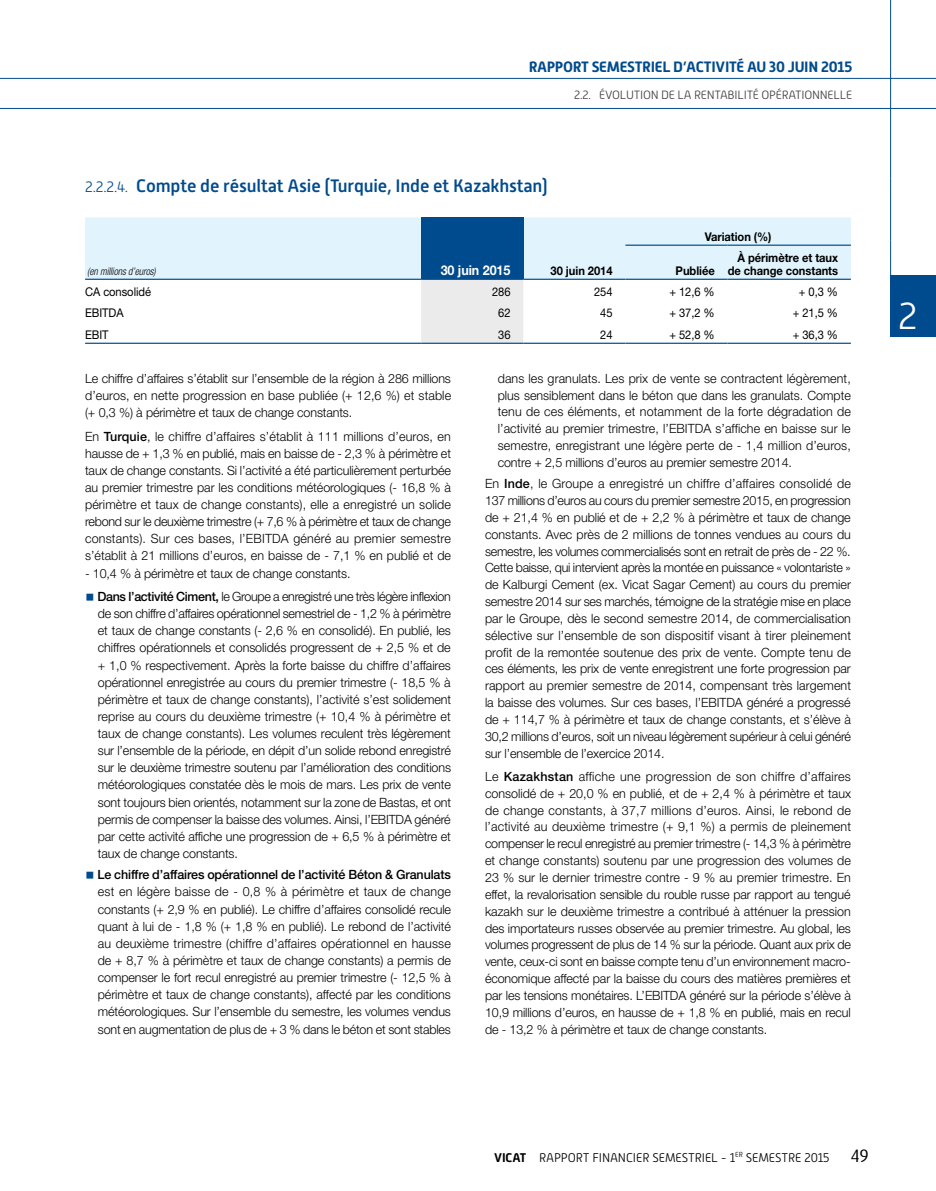
<style>
.page{position:relative;width:936px;height:1191px;background:#fff}
.page>*{position:absolute;margin:0;border:0;box-sizing:border-box;transform-origin:0 0}
.t1{font:300 37.5px "Alwyn New";color:#fff}
.t2{font:500 18px "Alwyn New";letter-spacing:-.01em;color:#004b8d}
.t3{font:700 15px "Alwyn New";letter-spacing:-.02em;color:#004b8d}
.t4{font:700 13.5px "Helvetica Neue LT Std";letter-spacing:-.005em;color:#fff;scale:.93 1}
.t5{font:300 12.75px/16.8px "Helvetica Neue LT Std";letter-spacing:-.01em;color:#000;text-align:justify}
.t6{font:500 12.75px "Helvetica Neue LT Std";letter-spacing:-.01em;color:#000}
.t7{font:300 12.6px "Alwyn New";letter-spacing:-.01em;color:#000}
.t8{font:12px "Helvetica Neue LT Std";letter-spacing:-.005em;color:#000;scale:.93 1}
.t9{font:700 12px/12.8px "Helvetica Neue LT Std";letter-spacing:-.005em;color:#000;text-align:right;scale:.93 1}
.t10{font:300 12px "Alwyn New";letter-spacing:-.02em;color:#414042}
.t11{font:italic 300 condensed 10.5px "Helvetica Neue LT Std";letter-spacing:-.005em;color:#000;scale:.93 1}
.s1{font-weight:300;font-size:15px}
.s2{font-weight:500}
.s3{font-weight:700}
.s4{font-family:"Dax OT";font-weight:400;font-size:18px}
</style>
<div class="page">
<hr style="left:0;top:78px;width:935px;height:1px;background:#004b8d">
<hr style="left:0;top:108px;width:935px;height:1px;background:#004b8d">
<div style="left:85px;top:217px;width:765px;height:62px;background:#e1f4fd"></div>
<div style="left:421px;top:217px;width:102px;height:62px;background:#004b8d"></div>
<div style="left:421px;top:280px;width:102px;height:63px;background:#ebebec"></div>
<hr style="left:625px;top:244px;width:102px;height:2px;background:#004b8d">
<hr style="left:727px;top:244px;width:123px;height:2px;background:#004b8d">
<hr style="left:85px;top:279px;width:336px;height:1px;background:#004b8d">
<hr style="left:421px;top:279px;width:102px;height:1px;background:#004b8d">
<hr style="left:523px;top:279px;width:102px;height:1px;background:#004b8d">
<hr style="left:625px;top:279px;width:102px;height:1px;background:#004b8d">
<hr style="left:727px;top:279px;width:123px;height:1px;background:#004b8d">
<hr style="left:85px;top:343px;width:336px;height:1px;background:#004b8d">
<hr style="left:421px;top:343px;width:102px;height:1px;background:#004b8d">
<hr style="left:523px;top:343px;width:102px;height:1px;background:#004b8d">
<hr style="left:625px;top:343px;width:102px;height:1px;background:#004b8d">
<hr style="left:727px;top:343px;width:123px;height:1px;background:#004b8d">
<div style="left:890px;top:275px;width:45px;height:62px;background:#004b8d"></div>
<hr style="left:890px;top:0;width:1px;height:179px;background:#004b8d">
<hr style="left:890px;top:179px;width:1px;height:61px;background:#004b8d">
<hr style="left:890px;top:240px;width:1px;height:35px;background:#004b8d">
<p class="t3" style="left:528px;top:58px;width:18px">RAPPORT</p>
<p class="t3" style="left:591px;top:58px;width:9px">SEMESTRIEL</p>
<p class="t3" style="left:673px;top:58px;width:22px">D’ACTIVITÉ</p>
<p class="t3" style="left:747px;top:58px;width:107px">AU 30 JUIN 2015</p>
<p class="t10" style="left:574px;top:89px;width:67px">2.2. ÉVOLUTION</p>
<p class="t10" style="left:661px;top:89px;width:41px">DELA RENTA</p>
<p class="t10" style="left:727px;top:89px;width:13px">BILITÉ</p>
<p class="t10" style="left:761px;top:89px;width:8px">OPÉRATIONNELLE</p>
<h2 class="t2" style="left:85px;top:176px;width:464px"><span class="s1">2.2.2.4.</span> Compte de résultat Asie (Turquie, Inde et Kazakhstan)</h2>
<p class="t11" style="left:87px;top:265px;width:75px">(en millions d’euros)</p>
<p class="t4" style="left:440px;top:262px;width:77px">30 juin 2015</p>
<p class="t9" style="left:550px;top:264px;width:68px">30 juin 2014</p>
<p class="t9" style="left:704px;top:230px;width:73px">Variation (%)</p>
<p class="t9" style="left:675px;top:264px;width:44px">Publiée</p>
<p class="t9" style="left:727px;top:251px;width:120px">À périmètre et taux de change constants</p>
<p class="t8" style="left:85px;top:284px;width:72px">CA consolidé</p>
<p class="t8" style="left:492px;top:284px;width:21px">286</p>
<p class="t8" style="left:594px;top:284px;width:21px">254</p>
<p class="t8" style="left:669px;top:284px;width:50px">+ 12,6 %</p>
<p class="t8" style="left:798px;top:284px;width:44px">+ 0,3 %</p>
<p class="t8" style="left:85px;top:306px;width:43px">EBITDA</p>
<p class="t8" style="left:498px;top:306px;width:15px">62</p>
<p class="t8" style="left:600px;top:306px;width:15px">45</p>
<p class="t8" style="left:669px;top:306px;width:50px">+ 37,2 %</p>
<p class="t8" style="left:792px;top:306px;width:50px">+ 21,5 %</p>
<p class="t8" style="left:85px;top:327px;width:27px">EBIT</p>
<p class="t8" style="left:498px;top:327px;width:15px">36</p>
<p class="t8" style="left:600px;top:327px;width:15px">24</p>
<p class="t8" style="left:669px;top:327px;width:50px">+ 52,8 %</p>
<p class="t8" style="left:792px;top:327px;width:50px">+ 36,3 %</p>
<p class="t5" style="left:85px;top:369px;width:367px">Le chiffre d’affaires s’établit sur l’ensemble de la région à 286 millions d’euros, en nette progression en base publiée (+ 12,6 %) et stable (+ 0,3 %) à périmètre et taux de change constants.</p>
<p class="t5" style="left:85px;top:427px;width:367px">En <span class="s2">Turquie</span>, le chiffre d’affaires s’établit à 111 millions d’euros, en hausse de + 1,3 % en publié, mais en baisse de - 2,3 % à périmètre et taux de change constants. Si l’activité a été particulièrement perturbée au premier trimestre par les conditions météorologiques (- 16,8 % à périmètre et taux de change constants), elle a enregistré un solide rebond sur le deuxième trimestre (+ 7,6 % à périmètre et taux de change constants). Sur ces bases, l’EBITDA généré au premier semestre s’établit à 21 millions d’euros, en baisse de - 7,1 % en publié et de</p>
<p class="t5" style="left:97px;top:561px;width:355px;line-height:23.5px;text-indent:-12px">- 10,4 % à périmètre et taux de change constants.<br><span class="s2">Dans l’activité Ciment,</span> le Groupe a enregistré une très légère inflexion</p>
<p class="t5" style="left:98px;top:605px;width:355px">de son chiffre d’affaires opérationnel semestriel de - 1,2 % à périmètre et taux de change constants (- 2,6 % en consolidé). En publié, les chiffres opérationnels et consolidés progressent de + 2,5 % et de + 1,0 % respectivement. Après la forte baisse du chiffre d’affaires opérationnel enregistrée au cours du premier trimestre (- 18,5 % à périmètre et taux de change constants), l’activité s’est solidement reprise au cours du deuxième trimestre (+ 10,4 % à périmètre et taux de change constants). Les volumes reculent très légèrement sur l’ensemble de la période, en dépit d’un solide rebond enregistré sur le deuxième trimestre soutenu par l’amélioration des conditions météorologiques constatée dès le mois de mars. Les prix de vente sont toujours bien orientés, notamment sur la zone de Bastas, et ont permis de compenser la baisse des volumes. Ainsi, l’EBITDA généré par cette activité affiche une progression de + 6,5 % à périmètre et taux de change constants.</p>
<p class="t6" style="left:97px;top:867px;width:355px">Le chiffre d’affaires opérationnel de l’activité Béton &amp; Granulats</p>
<p class="t5" style="left:98px;top:883px;width:354px">est en légère baisse de - 0,8 % à périmètre et taux de change constants (+ 2,9 % en publié). Le chiffre d’affaires consolidé recule quant à lui de - 1,8 % (+ 1,8 % en publié). Le rebond de l’activité au deuxième trimestre (chiffre d’affaires opérationnel en hausse de + 8,7 % à périmètre et taux de change constants) a permis de compenser le fort recul enregistré au premier trimestre (- 12,5 % à périmètre et taux de change constants), affecté par les conditions météorologiques. Sur l’ensemble du semestre, les volumes vendus sont en augmentation de plus de + 3 % dans le béton et sont stables</p>
<p class="t5" style="left:497px;top:369px;width:355px">dans les granulats. Les prix de vente se contractent légèrement, plus sensiblement dans le béton que dans les granulats. Compte tenu de ces éléments, et notamment de la forte dégradation de l’activité au premier trimestre, l’EBITDA s’affiche en baisse sur le semestre, enregistrant une légère perte de - 1,4 million d’euros, contre + 2,5 millions d’euros au premier semestre 2014.</p>
<p class="t5" style="left:485px;top:475px;width:367px">En <span class="s2">Inde</span>, le Groupe a enregistré un chiffre d’affaires consolidé de 137 millions d’euros au cours du premier semestre 2015, en progression de + 21,4 % en publié et de + 2,2 % à périmètre et taux de change constants. Avec près de 2 millions de tonnes vendues au cours du semestre, les volumes commercialisés sont en retrait de près de - 22 %.<br>Cette baisse, qui intervient après la montée en puissance « volontariste » de Kalburgi Cement (ex. Vicat Sagar Cement) au cours du premier semestre 2014 sur ses marchés, témoigne de la stratégie mise en place par le Groupe, dès le second semestre 2014, de commercialisation sélective sur l’ensemble de son dispositif visant à tirer pleinement profit de la remontée soutenue des prix de vente. Compte tenu de ces éléments, les prix de vente enregistrent une forte progression par rapport au premier semestre de 2014, compensant très largement la baisse des volumes. Sur ces bases, l’EBITDA généré a progressé de + 114,7 % à périmètre et taux de change constants, et s’élève à 30,2 millions d’euros, soit un niveau légèrement supérieur à celui généré sur l’ensemble de l’exercice 2014.</p>
<p class="t5" style="left:485px;top:767px;width:367px">Le <span class="s2">Kazakhstan</span> affiche une progression de son chiffre d’affaires consolidé de + 20,0 % en publié, et de + 2,4 % à périmètre et taux de change constants, à 37,7 millions d’euros. Ainsi, le rebond de l’activité au deuxième trimestre (+ 9,1 %) a permis de pleinement compenser le recul enregistré au premier trimestre (- 14,3 % à périmètre et change constants) soutenu par une progression des volumes de 23 % sur le dernier trimestre contre - 9 % au premier trimestre. En effet, la revalorisation sensible du rouble russe par rapport au tengué kazakh sur le deuxième trimestre a contribué à atténuer la pression des importateurs russes observée au premier trimestre. Au global, les volumes progressent de plus de 14 % sur la période. Quant aux prix de vente, ceux-ci sont en baisse compte tenu d’un environnement macro&shy;économique affecté par la baisse du cours des matières premières et par les tensions monétaires. L’EBITDA généré sur la période s’élève à 10,9 millions d’euros, en hausse de + 1,8 % en publié, mais en recul de - 13,2 % à périmètre et taux de change constants.</p>
<h1 class="t1" style="left:898px;top:296px;width:21px">2</h1>
<p class="t7" style="left:494px;top:1150px;width:376px"><span class="s3">VICAT</span> RAPPORT FINANCIER SEMESTRIEL - 1<sup>ER</sup> SEMESTRE 2015 <span class="s4">49</span></p>
</div>
